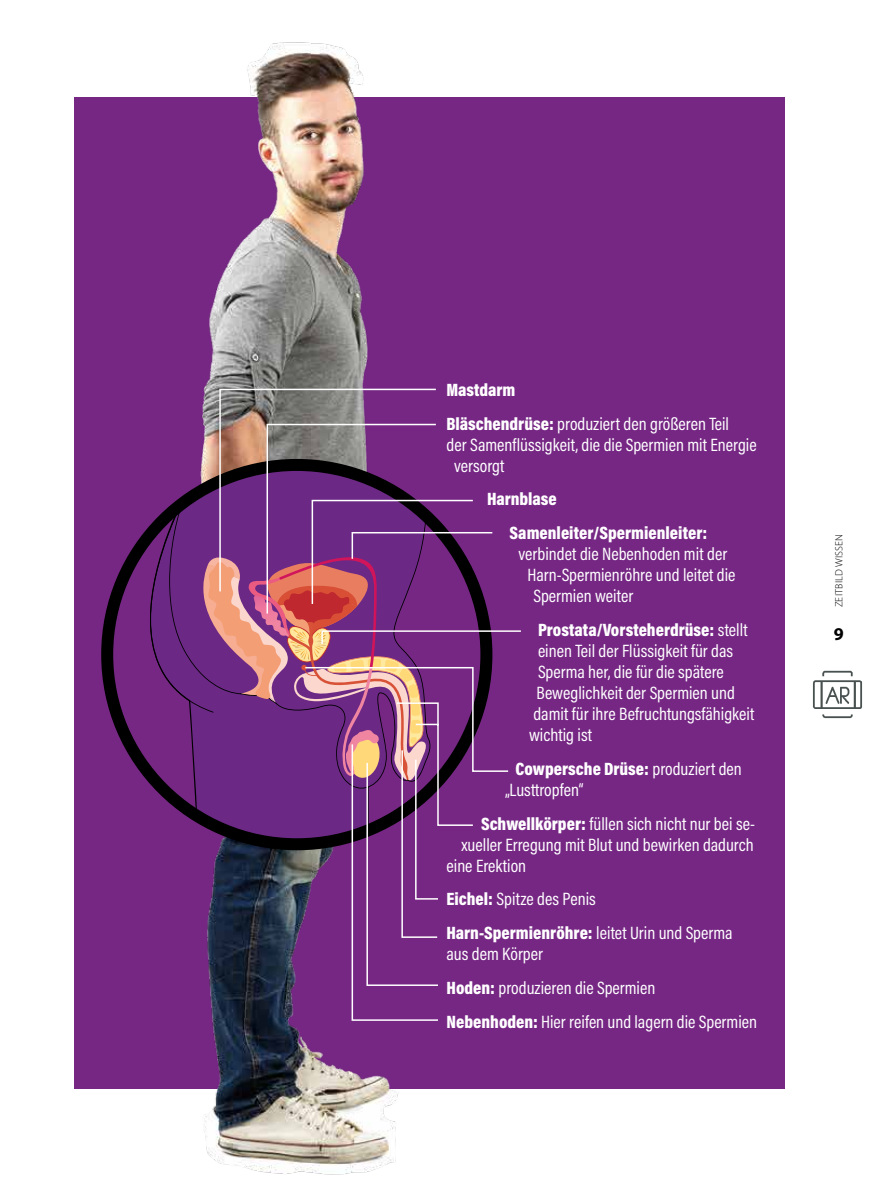
<style>
.page{position:relative;width:893px;height:1191px;background:#fff}
.page>*{position:absolute;margin:0;border:0;box-sizing:border-box;transform-origin:0 0}
.t1{font:18px/33.8px "Acumin Variable Concept";color:#fff}
.t2{font:700 18px "Myriad Pro";color:#000}
.t3{font:300 10.5px "Myriad Pro";letter-spacing:.02em;color:#000}
</style>
<div class="page">
<img style="left:812px;top:670px;width:51px;height:49px">
<div style="left:74px;top:98px;width:710px;height:991px;background:#762784"></div>
<img style="left:74px;top:42px;width:504px;height:1133px">
<svg style="left:107px;top:465px;width:379px;height:379px"></svg>
<svg style="left:150px;top:712px;width:116px;height:132px"></svg>
<svg style="left:161px;top:465px;width:105px;height:323px;fill:#6b2885"></svg>
<img style="left:257px;top:637px;width:9px;height:62px">
<svg style="left:150px;top:490px;width:107px;height:222px"></svg>
<img style="left:248px;top:593px;width:18px;height:43px">
<img style="left:252px;top:596px;width:14px;height:41px">
<svg style="left:219px;top:388px;width:218px;height:205px"></svg>
<svg style="left:266px;top:423px;width:256px;height:598px"></svg>
<p class="t1" style="left:446px;top:372px;width:284px">Mastdarm<br>Bläschendrüse: produziert den größeren Teil</p>
<p class="t1" style="left:454px;top:433px;width:304px;line-height:21px;text-indent:-8px">der Samenflüssigkeit, die die Spermien mit Energie versorgt</p>
<p class="t1" style="left:509px;top:481px;width:199px;text-indent:-22px">Harnblase<br>Samenleiter/Spermienleiter:</p>
<p class="t1" style="left:518px;top:536px;width:210px">verbindet die Nebenhoden mit der</p>
<p class="t1" style="left:527px;top:557px;width:210px">Harn-Spermienröhre und leitet die</p>
<p class="t1" style="left:533px;top:578px;width:101px">Spermien weiter</p>
<p class="t1" style="left:538px;top:612px;width:211px">Prostata/Vorsteherdrüse: stellt</p>
<p class="t1" style="left:538px;top:633px;width:197px">einen Teil der Flüssigkeit für das</p>
<p class="t1" style="left:538px;top:654px;width:187px">Sperma her, die für die spätere</p>
<p class="t1" style="left:536px;top:675px;width:200px">Beweglichkeit der Spermien und</p>
<p class="t1" style="left:533px;top:696px;width:222px">damit für ihre Befruchtungsfähigkeit</p>
<p class="t1" style="left:529px;top:717px;width:65px">wichtig ist</p>
<p class="t1" style="left:505px;top:757px;width:238px;line-height:21px;text-indent:10px">Cowpersche Drüse: produziert den „Lusttropfen“</p>
<p class="t1" style="left:481px;top:805px;width:276px">Schwellkörper: füllen sich nicht nur bei se-</p>
<p class="t1" style="left:461px;top:826px;width:294px">xueller Erregung mit Blut und bewirken dadurch</p>
<p class="t1" style="left:446px;top:847px;width:81px">eine Erektion</p>
<p class="t1" style="left:446px;top:881px;width:288px">Eichel: Spitze des Penis<br>Harn-Spermienröhre: leitet Urin und Sperma</p>
<p class="t1" style="left:446px;top:936px;width:312px">aus dem Körper<br>Hoden: produzieren die Spermien<br>Nebenhoden: Hier reifen und lagern die Spermien</p>
<p class="t3" style="left:833px;top:607px;width:75px;rotate:-90deg">ZEITBILD WISSEN</p>
<p class="t2" style="left:834px;top:622px;width:11px">9</p>
</div>
